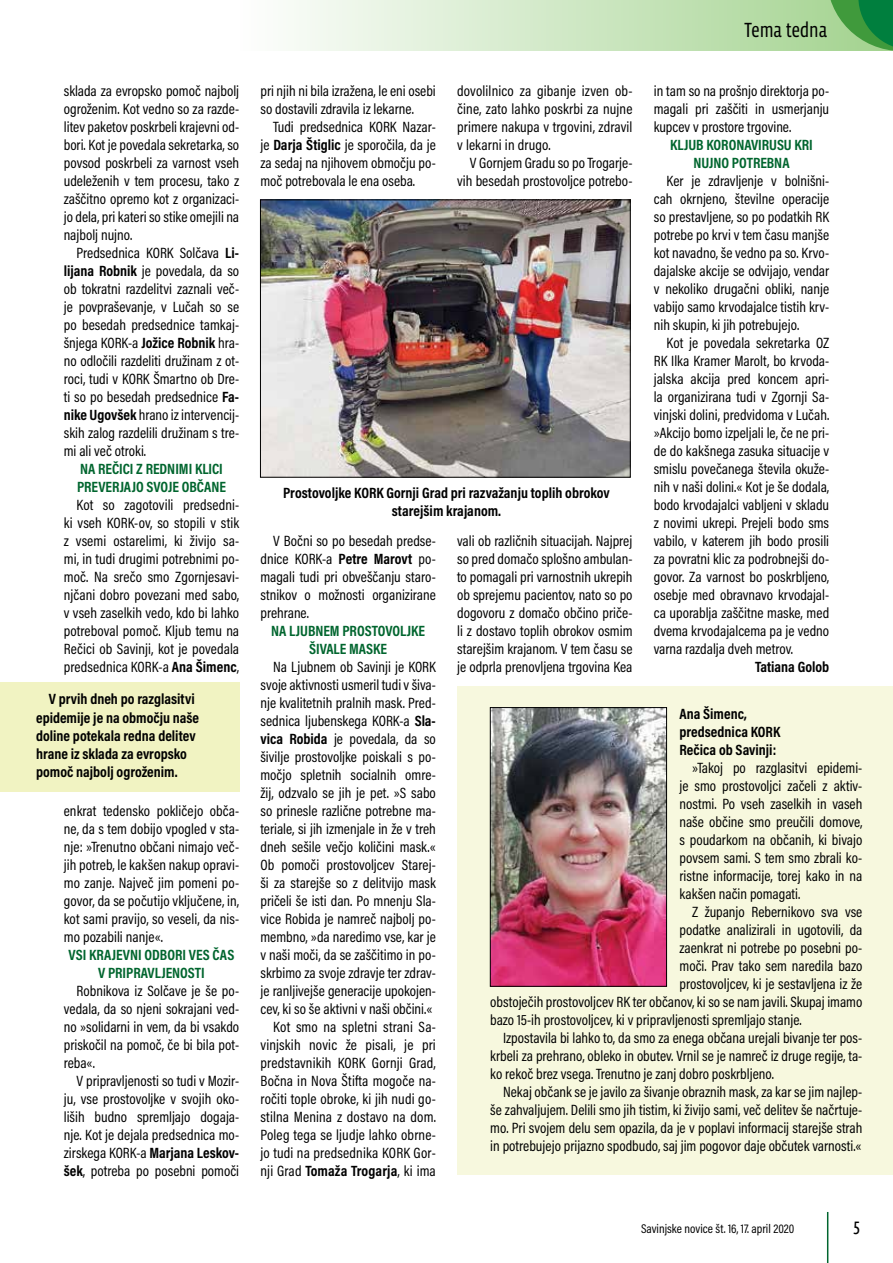
<style>
.page{position:relative;width:893px;height:1263px;background:#fff}
.page>*{position:absolute;margin:0;border:0;box-sizing:border-box;transform-origin:0 0}
.t1{font:21px "Vista Sans Nar OTCE";color:#000}
.t2{font:18px "Ubuntu Condensed";color:#000}
.t3{font:15px/18px "Acumin Pro Cond";color:#000;text-align:justify}
.t4{font:700 15px/18px "Acumin Pro Cond";color:#000}
.t5{font:700 15px/18px "Acumin Pro Cond";color:#00652e;text-align:center}
.t6{font:12.75px "Acumin Pro Cond";color:#000}
.s1{font-weight:700}
</style>
<div class="page">
<svg style="left:294px;top:0;width:533px;height:51px;background:#d0e8c6"></svg>
<hr style="left:827px;top:1212px;width:1px;height:51px;background:#00652e">
<svg style="left:827px;top:0;width:66px;height:51px;background:#4ea55b"></svg>
<div style="left:457px;top:686px;width:436px;height:488px;background:#f7f8de"></div>
<img style="left:492px;top:709px;width:173px;height:275px">
<div style="left:490px;top:707px;width:177px;height:279px;border:1px solid #000"></div>
<div style="left:0;top:682px;width:239px;height:110px;background:#f1f3c2"></div>
<img style="left:262px;top:202px;width:366px;height:273px">
<p class="t3" style="left:64px;top:82px;width:177px">sklada za evropsko pomoč najbolj ogroženim. Kot vedno so za razde&shy;litev paketov poskrbeli krajevni od&shy;bori. Kot je povedala sekretarka, so povsod poskrbeli za varnost vseh udeleženih v tem procesu, tako z zaščitno opremo kot z organizaci&shy;jo dela, pri kateri so stike omejili na najbolj nujno.</p>
<p class="t3" style="left:64px;top:244px;width:177px;text-indent:13px">Predsednica KORK Solčava <span class="s1">Li&shy;lijana Robnik</span> je povedala, da so ob tokratni razdelitvi zaznali več&shy;je povpraševanje, v Lučah so se po besedah predsednice tamkaj&shy;šnjega KORK-a <span class="s1">Jožice Robnik</span> hra&shy;no odločili razdeliti družinam z ot&shy;roci, tudi v KORK Šmartno ob Dre&shy;ti so po besedah predsednice <span class="s1">Fa&shy;nike Ugovšek</span> hrano iz intervencij&shy;skih zalog razdelili družinam s tre&shy;mi ali več otroki.</p>
<p class="t5" style="left:77px;top:459px;width:150px;text-align:left">NA REČICI Z REDNIMI KLICI<br>PREVERJAJO SVOJE OBČANE</p>
<p class="t3" style="left:64px;top:496px;width:177px;text-indent:13px">Kot so zagotovili predsedni&shy;ki vseh KORK-ov, so stopili v stik z vsemi ostarelimi, ki živijo sa&shy;mi, in tudi drugimi potrebnimi po&shy;moč. Na srečo smo Zgornjesavi&shy;njčani dobro povezani med sabo, v vseh zaselkih vedo, kdo bi lahko potreboval pomoč. Kljub temu na Rečici ob Savinji, kot je povedala predsednica KORK-a <span class="s1">Ana Šimenc</span>,</p>
<p class="t4" style="left:36px;top:690px;width:165px;text-indent:13px">V prvih dneh po razglasitvi epidemije je na območju naše doline potekala redna delitev hrane iz sklada za evropsko pomoč najbolj ogroženim.</p>
<p class="t3" style="left:64px;top:802px;width:177px">enkrat tedensko pokličejo obča&shy;ne, da s tem dobijo vpogled v sta&shy;nje: »Trenutno občani nimajo več&shy;jih potreb, le kakšen nakup opravi&shy;mo zanje. Največ jim pomeni po&shy;govor, da se počutijo vključene, in, kot sami pravijo, so veseli, da nis&shy;mo pozabili nanje«.</p>
<p class="t5" style="left:69px;top:945px;width:167px">VSI KRAJEVNI ODBORI VES ČAS<br>V PRIPRAVLJENOSTI</p>
<p class="t3" style="left:64px;top:982px;width:177px;text-indent:13px">Robnikova iz Solčave je še po&shy;vedala, da so njeni sokrajani ved&shy;no »solidarni in vem, da bi vsakdo priskočil na pomoč, če bi bila pot&shy;reba«.</p>
<p class="t3" style="left:64px;top:1072px;width:177px;text-indent:13px">V pripravljenosti so tudi v Mozir&shy;ju, vse prostovoljke v svojih oko&shy;liših budno spremljajo dogaja&shy;nje. Kot je dejala predsednica mo&shy;zirskega KORK-a <span class="s1">Marjana Leskov&shy;šek</span>, potreba po posebni pomoči</p>
<h1 class="t1" style="left:744px;top:18px;width:85px">Tema tedna</h1>
<p class="t3" style="left:260px;top:82px;width:177px">pri njih ni bila izražena, le eni osebi so dostavili zdravila iz lekarne.</p>
<p class="t3" style="left:260px;top:118px;width:177px;text-indent:13px">Tudi predsednica KORK Nazar&shy;je <span class="s1">Darja Štiglic</span> je sporočila, da je za sedaj na njihovem območju po&shy;moč potrebovala le ena oseba.</p>
<p class="t3" style="left:654px;top:82px;width:177px">in tam so na prošnjo direktorja po&shy;magali pri zaščiti in usmerjanju kupcev v prostore trgovine.</p>
<p class="t5" style="left:670px;top:135px;width:144px">KLJUB KORONAVIRUSU KRI<br>NUJNO POTREBNA</p>
<p class="t3" style="left:654px;top:172px;width:177px;text-indent:13px">Ker je zdravljenje v bolnišni&shy;cah okrnjeno, številne operacije so prestavljene, so po podatkih RK potrebe po krvi v tem času manjše kot navadno, še vedno pa so. Krvo&shy;dajalske akcije se odvijajo, vendar v nekoliko drugačni obliki, nanje vabijo samo krvodajalce tistih krv&shy;nih skupin, ki jih potrebujejo.</p>
<p class="t3" style="left:654px;top:334px;width:177px;text-indent:13px">Kot je povedala sekretarka OZ RK Ilka Kramer Marolt, bo krvoda&shy;jalska akcija pred koncem apri&shy;la organizirana tudi v Zgornji Sa&shy;vinjski dolini, predvidoma v Lučah. »Akcijo bomo izpeljali le, če ne pri&shy;de do kakšnega zasuka situacije v smislu povečanega števila okuže&shy;nih v naši dolini.« Kot je še dodala, bodo krvodajalci vabljeni v skladu z novimi ukrepi. Prejeli bodo sms vabilo, v katerem jih bodo prosili za povratni klic za podrobnejši do&shy;govor. Za varnost bo poskrbljeno, osebje med obravnavo krvodajal&shy;ca uporablja zaščitne maske, med dvema krvodajalcema pa je vedno varna razdalja dveh metrov.</p>
<p class="t4" style="left:755px;top:657px;width:75px">Tatiana Golob</p>
<p class="t4" style="left:679px;top:704px;width:102px">Ana Šimenc, predsednica KORK<br>Rečica ob Savinji:</p>
<p class="t3" style="left:679px;top:758px;width:184px;text-indent:13px">»Takoj po razglasitvi epidemi&shy;je smo prostovoljci začeli z aktiv&shy;nostmi. Po vseh zaselkih in vaseh naše občine smo preučili domove, s poudarkom na občanih, ki bivajo povsem sami. S tem smo zbrali ko&shy;ristne informacije, torej kako in na kakšen način pomagati.</p>
<p class="t3" style="left:692px;top:902px;width:172px">Z županjo Rebernikovo sva vse</p>
<p class="t3" style="left:679px;top:920px;width:184px">podatke analizirali in ugotovili, da</p>
<p class="t3" style="left:679px;top:938px;width:184px">zaenkrat ni potrebe po posebni po-</p>
<p class="t3" style="left:679px;top:956px;width:184px">moči. Prav tako sem naredila bazo</p>
<p class="t3" style="left:679px;top:974px;width:184px">prostovoljcev, ki je sestavljena iz že</p>
<p class="t3" style="left:490px;top:992px;width:374px">obstoječih prostovoljcev RK ter občanov, ki so se nam javili. Skupaj imamo</p>
<p class="t3" style="left:490px;top:1010px;width:313px">bazo 15-ih prostovoljcev, ki v pripravljenosti spremljajo stanje.</p>
<p class="t3" style="left:503px;top:1028px;width:361px">Izpostavila bi lahko to, da smo za enega občana urejali bivanje ter pos-</p>
<p class="t3" style="left:490px;top:1046px;width:374px">krbeli za prehrano, obleko in obutev. Vrnil se je namreč iz druge regije, ta-</p>
<p class="t3" style="left:490px;top:1064px;width:285px">ko rekoč brez vsega. Trenutno je zanj dobro poskrbljeno.</p>
<p class="t3" style="left:503px;top:1082px;width:361px">Nekaj občank se je javilo za šivanje obraznih mask, za kar se jim najlep-</p>
<p class="t3" style="left:490px;top:1100px;width:374px">še zahvaljujem. Delili smo jih tistim, ki živijo sami, več delitev še načrtuje-</p>
<p class="t3" style="left:490px;top:1118px;width:374px">mo. Pri svojem delu sem opazila, da je v poplavi informacij starejše strah</p>
<p class="t3" style="left:490px;top:1136px;width:373px">in potrebujejo prijazno spodbudo, saj jim pogovor daje občutek varnosti.«</p>
<p class="t3" style="left:457px;top:82px;width:177px">dovolilnico za gibanje izven ob&shy;čine, zato lahko poskrbi za nujne primere nakupa v trgovini, zdravil v lekarni in drugo.</p>
<p class="t3" style="left:457px;top:154px;width:177px;text-align:right">V Gornjem Gradu so po Trogarje&shy;vih besedah prostovoljce potrebo-</p>
<p class="t4" style="left:283px;top:483px;width:328px;text-align:center">Prostovoljke KORK Gornji Grad pri razvažanju toplih obrokov starejšim krajanom.</p>
<p class="t3" style="left:260px;top:532px;width:177px;text-indent:13px">V Bočni so po besedah predse&shy;dnice KORK-a <span class="s1">Petre Marovt</span> po&shy;magali tudi pri obveščanju staro&shy;stnikov o možnosti organizirane prehrane.</p>
<p class="t5" style="left:271px;top:621px;width:155px">NA LJUBNEM PROSTOVOLJKE<br>ŠIVALE MASKE</p>
<p class="t3" style="left:260px;top:658px;width:177px;text-align:right">Na Ljubnem ob Savinji je KORK svoje aktivnosti usmeril tudi v šiva&shy;nje kvalitetnih pralnih mask. Pred&shy;sednica ljubenskega KORK-a <span class="s1">Sla&shy;vica Robida</span> je povedala, da so šivilje prostovoljke poiskali s po&shy;močjo spletnih socialnih omre&shy;žij, odzvalo se jih je pet. »S sabo so prinesle različne potrebne ma&shy;teriale, si jih izmenjale in že v treh dneh sešile večjo količini mask.« Ob pomoči prostovoljcev Starej&shy;ši za starejše so z delitvijo mask pričeli še isti dan. Po mnenju Sla&shy;vice Robida je namreč najbolj po&shy;membno, »da naredimo vse, kar je v naši moči, da se zaščitimo in po&shy;skrbimo za svoje zdravje ter zdrav&shy;je ranljivejše generacije upokojen&shy;cev, ki so še aktivni v naši občini.« Kot smo na spletni strani Sa&shy;vinjskih novic že pisali, je pri predstavnikih KORK Gornji Grad, Bočna in Nova Štifta mogoče na&shy;ročiti tople obroke, ki jih nudi go&shy;stilna Menina z dostavo na dom.<br>Poleg tega se ljudje lahko obrne&shy;jo tudi na predsednika KORK Gor&shy;nji Grad <span class="s1">Tomaža Trogarja</span>, ki ima</p>
<p class="t3" style="left:457px;top:532px;width:177px">vali ob različnih situacijah. Najprej so pred domačo splošno ambulan&shy;to pomagali pri varnostnih ukrepih ob sprejemu pacientov, nato so po dogovoru z domačo občino priče&shy;li z dostavo toplih obrokov osmim starejšim krajanom. V tem času se je odprla prenovljena trgovina Kea</p>
<p class="t6" style="left:641px;top:1221px;width:155px">Savinjske novice št. 16, 17. april 2020</p>
<p class="t2" style="left:853px;top:1216px;width:9px">5</p>
</div>
